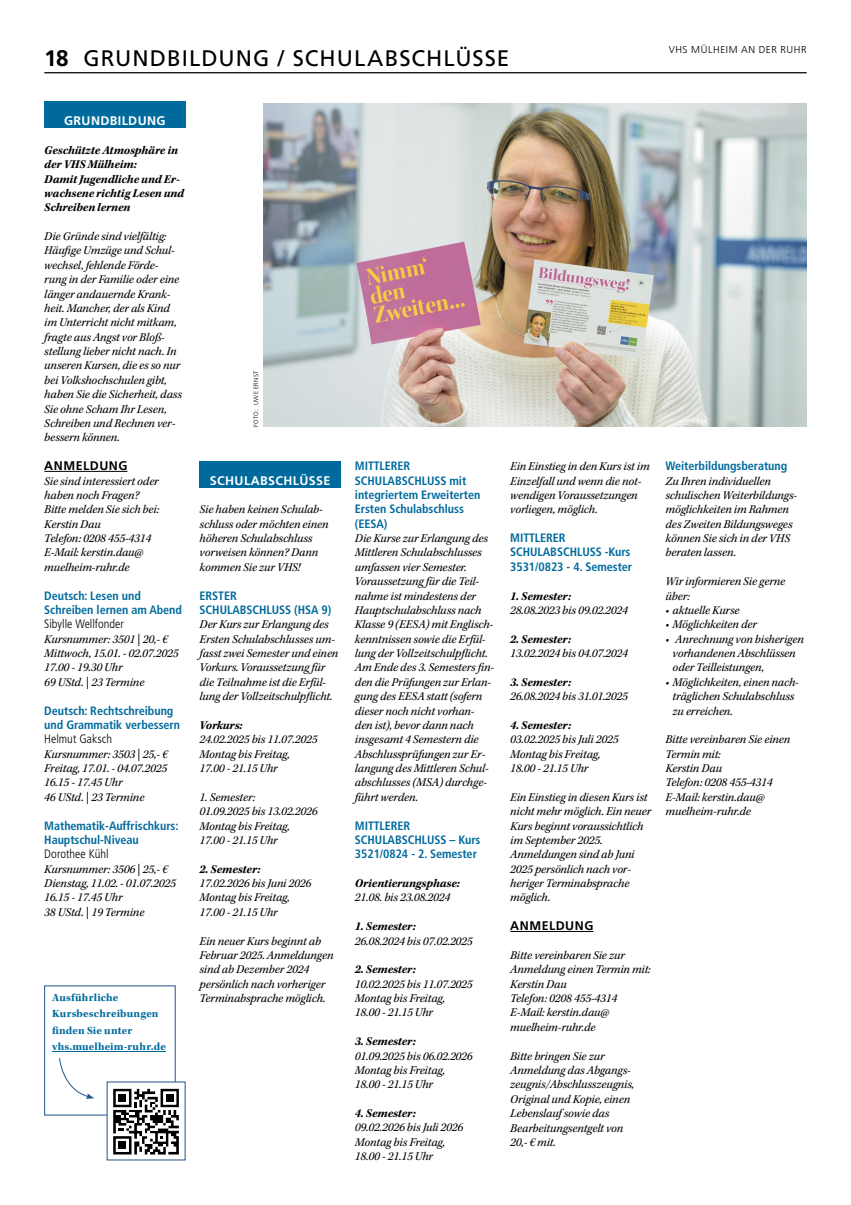
<style>
.page{position:relative;width:851px;height:1205px;background:#fff}
.page>*{position:absolute;margin:0;border:0;box-sizing:border-box;transform-origin:0 0}
.t1{font:22.5px "Frutiger LT Std";letter-spacing:.045em;color:#000}
.t2{font:700 12.5px "Frutiger LT Std";letter-spacing:.03em;color:#fff}
.t3{font:700 12.5px "Frutiger LT Std";letter-spacing:.04em;color:#000}
.t4{font:italic 12.25px/14.4px "Kepler Std";letter-spacing:-.01em;color:#000}
.t5{font:italic 700 12.25px/14.4px "Kepler Std";letter-spacing:-.01em;color:#000}
.t6{font:300 condensed 12.25px "Frutiger LT Std";color:#000}
.t7{font:700 condensed 12.12px/14.4px "Frutiger LT Std";letter-spacing:-.005em;color:#006a9d}
.t8{font:700 11.25px/16.2px "Kepler Std";letter-spacing:.01em;color:#006a9d}
.t9{font:300 10px "Frutiger LT Std";letter-spacing:.06em;color:#000}
.t10{font:300 6.25px "Frutiger LT Std";letter-spacing:.06em;color:#000}
.s1{font-weight:700}
</style>
<div class="page">
<div style="left:199px;top:461px;width:142px;height:27px;background:#006a9d"></div>
<hr style="left:510px;top:931px;width:83px;height:1px;background:#000">
<hr style="left:44px;top:72px;width:762px;height:1px;background:#000">
<img style="left:263px;top:103px;width:543px;height:324px">
<div style="left:44px;top:101px;width:141px;height:27px;background:#006a9d"></div>
<hr style="left:44px;top:471px;width:83px;height:1px;background:#000">
<hr style="left:52px;top:1051px;width:114px;height:1px;background:#006a9d">
<div style="left:44px;top:985px;width:131px;height:130px;border:1px solid #23538a"></div>
<div style="left:107px;top:1082px;width:78px;height:78px;background:#fff"></div>
<svg style="left:113px;top:1088px;width:66px;height:67px"></svg>
<div style="left:166px;top:1094px;width:7px;height:8px;background:#000"></div>
<div style="left:118px;top:1141px;width:8px;height:8px;background:#000"></div>
<div style="left:118px;top:1094px;width:8px;height:8px;background:#000"></div>
<svg style="left:59px;top:1058px;width:35px;height:41px"></svg>
<h1 class="t1" style="left:44px;top:45px;width:466px"><span class="s1">18</span> GRUNDBILDUNG / SCHULABSCHLÜSSE</h1>
<p class="t9" style="left:668px;top:44px;width:139px">VHS MÜLHEIM AN DER RUHR</p>
<p class="t2" style="left:64px;top:113px;width:103px">GRUNDBILDUNG</p>
<p class="t5" style="left:44px;top:143px;width:141px">Geschützte Atmosphäre in der VHS Mülheim:<br>Damit Jugendliche und Er&shy;wachsene richtig Lesen und<br>Schreiben lernen</p>
<p class="t4" style="left:44px;top:229px;width:139px">Die Gründe sind vielfältig:<br>Häufige Umzüge und Schul&shy;wechsel, fehlende Förde&shy;rung in der Familie oder eine länger andauernde Krank&shy;heit. Mancher, der als Kind im Unterricht nicht mitkam, fragte aus Angst vor Bloß&shy;stellung lieber nicht nach. In unseren Kursen, die es so nur bei Volkshochschulen gibt, haben Sie die Sicherheit, dass<br>Sie ohne Scham Ihr Lesen,<br>Schreiben und Rechnen ver&shy;bessern können.</p>
<p class="t3" style="left:44px;top:458px;width:85px">ANMELDUNG</p>
<p class="t4" style="left:44px;top:474px;width:116px">Sie sind interessiert oder haben noch Fragen?<br>Bitte melden Sie sich bei:<br>Kerstin Dau<br>Telefon: 0208 455-4314<br>E-Mail: kerstin.dau@ muelheim-ruhr.de</p>
<p class="t7" style="left:44px;top:588px;width:139px">Deutsch: Lesen und<br>Schreiben lernen am Abend</p>
<p class="t6" style="left:44px;top:617px;width:81px">Sibylle Wellfonder</p>
<p class="t4" style="left:44px;top:632px;width:136px">Kursnummer: 3501 | 20,- €<br>Mittwoch, 15.01. - 02.07.2025<br>17.00 - 19.30 Uhr<br>69 UStd. | 23 Termine</p>
<p class="t7" style="left:44px;top:703px;width:137px">Deutsch: Rechtschreibung und Grammatik verbessern</p>
<p class="t6" style="left:44px;top:732px;width:69px">Helmut Gaksch</p>
<p class="t4" style="left:44px;top:747px;width:125px">Kursnummer: 3503 | 25,- €<br>Freitag, 17.01. - 04.07.2025<br>16.15 - 17.45 Uhr<br>46 UStd. | 23 Termine</p>
<p class="t7" style="left:44px;top:818px;width:136px">Mathematik-Auffrischkurs:<br>Hauptschul-Niveau</p>
<p class="t6" style="left:44px;top:847px;width:66px">Dorothee Kühl</p>
<p class="t4" style="left:44px;top:862px;width:133px">Kursnummer: 3506 | 25,- €<br>Dienstag, 11.02. - 01.07.2025<br>16.15 - 17.45 Uhr<br>38 UStd. | 19 Termine</p>
<p class="t8" style="left:52px;top:990px;width:115px">Ausführliche<br>Kursbeschreibungen finden Sie unter vhs.muelheim-ruhr.de</p>
<p class="t10" style="left:252px;top:427px;width:58px;rotate:-90deg">FOTO: UWE ERNST</p>
<p class="t2" style="left:210px;top:473px;width:122px">SCHULABSCHLÜSSE</p>
<p class="t4" style="left:199px;top:503px;width:130px">Sie haben keinen Schulab&shy;schluss oder möchten einen höheren Schulabschluss vorweisen können? Dann kommen Sie zur VHS!</p>
<p class="t7" style="left:199px;top:588px;width:133px">ERSTER<br>SCHULABSCHLUSS (HSA 9)</p>
<p class="t4" style="left:199px;top:618px;width:140px">Der Kurs zur Erlangung des<br>Ersten Schulabschlusses um&shy;fasst zwei Semester und einen<br>Vorkurs. Voraussetzung für die Teilnahme ist die Erfül&shy;lung der Vollzeitschulpflicht.</p>
<p class="t5" style="left:199px;top:718px;width:44px">Vorkurs:</p>
<p class="t4" style="left:199px;top:733px;width:119px">24.02.2025 bis 11.07.2025<br>Montag bis Freitag,<br>17.00 - 21.15 Uhr</p>
<p class="t4" style="left:199px;top:790px;width:119px">1. Semester:<br>01.09.2025 bis 13.02.2026<br>Montag bis Freitag,<br>17.00 - 21.15 Uhr</p>
<p class="t5" style="left:199px;top:862px;width:62px">2. Semester:</p>
<p class="t4" style="left:199px;top:876px;width:113px">17.02.2026 bis Juni 2026<br>Montag bis Freitag,<br>17.00 - 21.15 Uhr</p>
<p class="t4" style="left:199px;top:934px;width:135px">Ein neuer Kurs beginnt ab<br>Februar 2025. Anmeldungen sind ab Dezember 2024 persönlich nach vorheriger<br>Terminabsprache möglich.</p>
<p class="t7" style="left:355px;top:459px;width:127px">MITTLERER<br>SCHULABSCHLUSS mit integriertem Erweiterten<br>Ersten Schulabschluss (EESA)</p>
<p class="t4" style="left:355px;top:531px;width:141px">Die Kurse zur Erlangung des<br>Mittleren Schulabschlusses umfassen vier Semester.<br>Voraussetzung für die Teil&shy;nahme ist mindestens der<br>Hauptschulabschluss nach<br>Klasse 9 (EESA) mit Englisch&shy;kenntnissen sowie die Erfül&shy;lung der Vollzeitschulpflicht.<br>Am Ende des 3. Semesters fin&shy;den die Prüfungen zur Erlan&shy;gung des EESA statt (sofern dieser noch nicht vorhan&shy;den ist), bevor dann nach insgesamt 4 Semestern die<br>Abschlussprüfungen zur Er&shy;langung des Mittleren Schul&shy;abschlusses (MSA) durchge&shy;führt werden.</p>
<p class="t7" style="left:355px;top:818px;width:127px">MITTLERER<br>SCHULABSCHLUSS – Kurs<br>3521/0824 - 2. Semester</p>
<p class="t5" style="left:355px;top:876px;width:106px">Orientierungsphase:</p>
<p class="t4" style="left:355px;top:891px;width:97px">21.08. bis 23.08.2024</p>
<p class="t5" style="left:355px;top:919px;width:62px">1. Semester:</p>
<p class="t4" style="left:355px;top:934px;width:119px">26.08.2024 bis 07.02.2025</p>
<p class="t5" style="left:355px;top:963px;width:62px">2. Semester:</p>
<p class="t4" style="left:355px;top:977px;width:119px">10.02.2025 bis 11.07.2025<br>Montag bis Freitag,<br>18.00 - 21.15 Uhr</p>
<p class="t5" style="left:355px;top:1034px;width:62px">3. Semester:</p>
<p class="t4" style="left:355px;top:1049px;width:119px">01.09.2025 bis 06.02.2026<br>Montag bis Freitag,<br>18.00 - 21.15 Uhr</p>
<p class="t5" style="left:355px;top:1106px;width:62px">4. Semester:</p>
<p class="t4" style="left:355px;top:1121px;width:110px">09.02.2026 bis Juli 2026<br>Montag bis Freitag,<br>18.00 - 21.15 Uhr</p>
<p class="t4" style="left:510px;top:459px;width:141px">Ein Einstieg in den Kurs ist im<br>Einzelfall und wenn die not&shy;wendigen Voraussetzungen vorliegen, möglich.</p>
<p class="t7" style="left:510px;top:531px;width:123px">MITTLERER<br>SCHULABSCHLUSS -Kurs<br>3531/0823 - 4. Semester</p>
<p class="t5" style="left:510px;top:589px;width:62px">1. Semester:</p>
<p class="t4" style="left:510px;top:603px;width:119px">28.08.2023 bis 09.02.2024</p>
<p class="t5" style="left:510px;top:632px;width:62px">2. Semester:</p>
<p class="t4" style="left:510px;top:646px;width:119px">13.02.2024 bis 04.07.2024</p>
<p class="t5" style="left:510px;top:675px;width:62px">3. Semester:</p>
<p class="t4" style="left:510px;top:689px;width:119px">26.08.2024 bis 31.01.2025</p>
<p class="t5" style="left:510px;top:718px;width:62px">4. Semester:</p>
<p class="t4" style="left:510px;top:733px;width:110px">03.02.2025 bis Juli 2025<br>Montag bis Freitag,<br>18.00 - 21.15 Uhr</p>
<p class="t4" style="left:510px;top:790px;width:143px">Ein Einstieg in diesen Kurs ist nicht mehr möglich. Ein neuer<br>Kurs beginnt voraussichtlich im September 2025.<br>Anmeldungen sind ab Juni<br>2025 persönlich nach vor&shy;heriger Terminabsprache möglich.</p>
<p class="t3" style="left:510px;top:918px;width:85px">ANMELDUNG</p>
<p class="t4" style="left:510px;top:948px;width:142px">Bitte vereinbaren Sie zur<br>Anmeldung einen Termin mit:<br>Kerstin Dau<br>Telefon: 0208 455-4314<br>E-Mail: kerstin.dau@ muelheim-ruhr.de</p>
<p class="t4" style="left:510px;top:1049px;width:125px">Bitte bringen Sie zur<br>Anmeldung das Abgangs&shy;zeugnis/Abschlusszeugnis,<br>Original und Kopie, einen<br>Lebenslauf sowie das<br>Bearbeitungsentgelt von<br>20,- € mit.</p>
<p class="t7" style="left:665px;top:459px;width:123px">Weiterbildungsberatung</p>
<p class="t4" style="left:665px;top:474px;width:133px">Zu Ihren individuellen schulischen Weiterbildungs&shy;möglichkeiten im Rahmen des Zweiten Bildungsweges können Sie sich in der VHS beraten lassen.</p>
<p class="t4" style="left:665px;top:574px;width:121px">Wir informieren Sie gerne über:</p>
<p class="t4" style="left:665px;top:603px;width:76px">• aktuelle Kurse</p>
<p class="t4" style="left:665px;top:618px;width:93px">• Möglichkeiten der</p>
<p class="t4" style="left:672px;top:632px;width:133px;text-indent:-7px">• Anrechnung von bisherigen vorhandenen Abschlüssen oder Teilleistungen,</p>
<p class="t4" style="left:672px;top:675px;width:128px;text-indent:-7px">• Möglichkeiten, einen nach&shy;träglichen Schulabschluss zu erreichen.</p>
<p class="t4" style="left:665px;top:733px;width:126px">Bitte vereinbaren Sie einen<br>Termin mit:<br>Kerstin Dau<br>Telefon: 0208 455-4314<br>E-Mail: kerstin.dau@ muelheim-ruhr.de</p>
</div>
